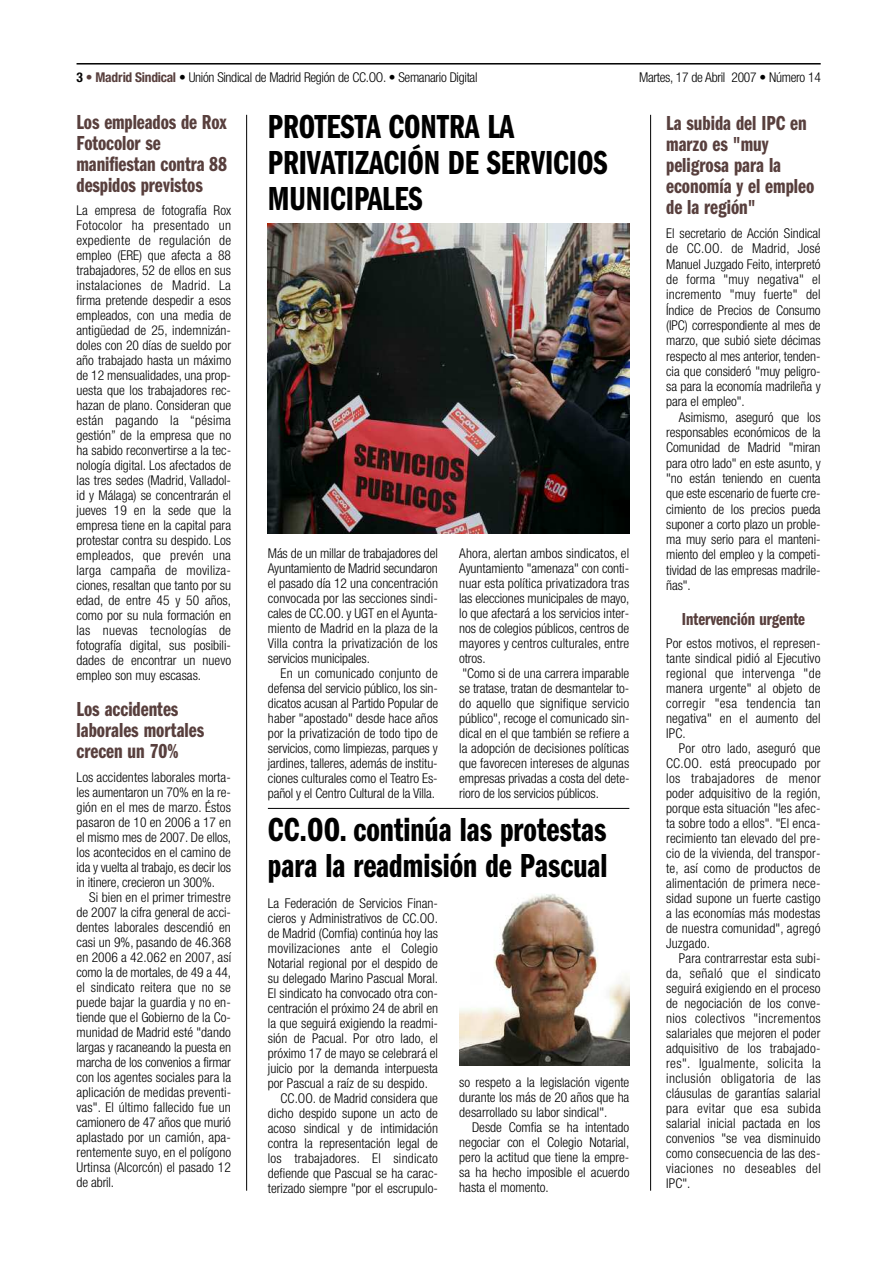
<style>
.page{position:relative;width:893px;height:1263px;background:#fff}
.page>*{position:absolute;margin:0;border:0;box-sizing:border-box;transform-origin:0 0}
.t1{font:34.5px/36px "Franklin Gothic Demi Cmpr";letter-spacing:-.005em;color:#000}
.t2{font:21px/21px "Franklin Gothic Demi Cmpr";color:#583f3d}
.t3{font:18px "Franklin Gothic Demi Cmpr";color:#583f3d}
.t4{font:300 condensed 13.5px/15px "Helvetica Neue";color:#000;text-align:justify}
.t5{font:300 condensed 13.5px "Helvetica Neue";letter-spacing:-.025em;color:#000}
.t6{font:300 condensed 13.5px "Helvetica Neue";letter-spacing:.02em;color:#000}
.s1{font-weight:700}
.s2{color:#583f3d}
.s3{font-weight:700;color:#583f3d}
</style>
<div class="page">
<hr style="left:77px;top:63px;width:744px;height:2px;background:#000">
<hr style="left:650px;top:115px;width:1px;height:1076px;background:#000">
<hr style="left:246px;top:115px;width:1px;height:1076px;background:#000">
<img style="left:268px;top:224px;width:361px;height:310px">
<hr style="left:268px;top:808px;width:361px;height:1px;background:#000">
<img style="left:460px;top:894px;width:169px;height:171px">
<p class="t5" style="left:77px;top:72px;width:402px"><span class="s1">3</span> <span class="s2">•</span> <span class="s3">Madrid Sindical</span> • Unión Sindical de Madrid Región de CC.OO. • Semanario Digital</p>
<p class="t5" style="left:639px;top:72px;width:183px">Martes, 17 de Abril 2007 • Número 14</p>
<h2 class="t2" style="left:666px;top:115px;width:150px">La subida del IPC en marzo es "muy peligrosa para la economía y el empleo de la región"</h2>
<p class="t4" style="left:666px;top:227px;width:156px">El secretario de Acción Sindical de CC.OO. de Madrid, José Manuel Juzgado Feito, interpretó de forma "muy negativa" el incremento "muy fuerte" del Índice de Precios de Consumo (IPC) correspondiente al mes de marzo, que subió siete décimas respecto al mes anterior, tenden&shy;cia que consideró "muy peligro&shy;sa para la economía madrileña y para el empleo".</p>
<p class="t4" style="left:666px;top:410px;width:156px;text-indent:13px">Asimismo, aseguró que los responsables económicos de la Comunidad de Madrid "miran para otro lado" en este asunto, y "no están teniendo en cuenta que este escenario de fuerte cre&shy;cimiento de los precios pueda suponer a corto plazo un proble&shy;ma muy serio para el manteni&shy;miento del empleo y la competi&shy;tividad de las empresas madrile&shy;ñas".</p>
<h3 class="t3" style="left:682px;top:613px;width:125px">Intervención urgente</h3>
<p class="t4" style="left:666px;top:637px;width:156px">Por estos motivos, el represen&shy;tante sindical pidió al Ejecutivo regional que intervenga "de manera urgente" al objeto de corregir "esa tendencia tan negativa" en el aumento del IPC.</p>
<p class="t4" style="left:666px;top:742px;width:156px;text-indent:13px">Por otro lado, aseguró que CC.OO. está preocupado por los trabajadores de menor poder adquisitivo de la región, porque esta situación "les afec&shy;ta sobre todo a ellos". "El enca&shy;recimiento tan elevado del pre&shy;cio de la vivienda, del transpor&shy;te, así como de productos de alimentación de primera nece&shy;sidad supone un fuerte castigo a las economías más modestas de nuestra comunidad", agregó Juzgado.</p>
<p class="t4" style="left:666px;top:952px;width:156px;text-indent:13px">Para contrarrestar esta subi&shy;da, señaló que el sindicato seguirá exigiendo en el proceso de negociación de los conve&shy;nios colectivos "incrementos salariales que mejoren el poder adquisitivo de los trabajado&shy;res". Igualmente, solicita la inclusión obligatoria de las cláusulas de garantías salarial para evitar que esa subida salarial inicial pactada en los convenios "se vea disminuido como consecuencia de las des&shy;viaciones no deseables del IPC".</p>
<h1 class="t1" style="left:268px;top:111px;width:341px">PROTESTA CONTRA LA<br>PRIVATIZACIÓN DE SERVICIOS<br>MUNICIPALES</h1>
<h2 class="t2" style="left:77px;top:113px;width:152px">Los empleados de Rox<br>Fotocolor se manifiestan contra 88 despidos previstos</h2>
<p class="t4" style="left:77px;top:204px;width:156px">La empresa de fotografía Rox Fotocolor ha presentado un expediente de regulación de empleo (ERE) que afecta a 88 trabajadores, 52 de ellos en sus instalaciones de Madrid. La firma pretende despedir a esos empleados, con una media de antigüedad de 25, indemnizán&shy;doles con 20 días de sueldo por año trabajado hasta un máximo de 12 mensualidades, una prop&shy;uesta que los trabajadores rec&shy;hazan de plano. Consideran que están pagando la “pésima gestión” de la empresa que no ha sabido reconvertirse a la tec&shy;nología digital. Los afectados de las tres sedes (Madrid, Valladol&shy;id y Málaga) se concentrarán el jueves 19 en la sede que la empresa tiene en la capital para protestar contra su despido. Los empleados, que prevén una larga campaña de moviliza&shy;ciones, resaltan que tanto por su edad, de entre 45 y 50 años, como por su nula formación en las nuevas tecnologías de fotografía digital, sus posibili&shy;dades de encontrar un nuevo empleo son muy escasas.</p>
<h2 class="t2" style="left:77px;top:701px;width:129px">Los accidentes laborales mortales crecen un 70%</h2>
<p class="t4" style="left:77px;top:771px;width:156px">Los accidentes laborales morta&shy;les aumentaron un 70% en la re&shy;gión en el mes de marzo. Éstos pasaron de 10 en 2006 a 17 en el mismo mes de 2007. De ellos, los acontecidos en el camino de ida y vuelta al trabajo, es decir los in itinere, crecieron un 300%.</p>
<p class="t4" style="left:77px;top:891px;width:156px;text-indent:13px">Si bien en el primer trimestre de 2007 la cifra general de acci&shy;dentes laborales descendió en casi un 9%, pasando de 46.368 en 2006 a 42.062 en 2007, así como la de mortales, de 49 a 44, el sindicato reitera que no se puede bajar la guardia y no en&shy;tiende que el Gobierno de la Co&shy;munidad de Madrid esté "dando largas y racaneando la puesta en marcha de los convenios a firmar con los agentes sociales para la aplicación de medidas preventi&shy;vas". El último fallecido fue un camionero de 47 años que murió aplastado por un camión, apa&shy;rentemente suyo, en el polígono Urtinsa (Alcorcón) el pasado 12 de abril.</p>
<p class="t4" style="left:268px;top:547px;width:172px">Más de un millar de trabajadores del Ayuntamiento de Madrid secundaron el pasado día 12 una concentración convocada por las secciones sindi&shy;cales de CC.OO. y UGT en el Ayunta&shy;miento de Madrid en la plaza de la Villa contra la privatización de los servicios municipales.</p>
<p class="t4" style="left:268px;top:667px;width:172px;text-indent:13px">En un comunicado conjunto de defensa del servicio público, los sin&shy;dicatos acusan al Partido Popular de haber "apostado" desde hace años por la privatización de todo tipo de servicios, como limpiezas, parques y jardines, talleres, además de institu&shy;ciones culturales como el Teatro Es&shy;pañol y el Centro Cultural de la Villa.</p>
<p class="t4" style="left:459px;top:547px;width:172px;text-align:left">Ahora, alertan ambos sindicatos, el Ayuntamiento "amenaza" con conti&shy;nuar esta política privatizadora tras las elecciones municipales de mayo, lo que afectará a los servicios inter&shy;nos de colegios públicos, centros de mayores y centros culturales, entre otros.<br>"Como si de una carrera imparable se tratase, tratan de desmantelar to&shy;do aquello que signifique servicio público", recoge el comunicado sin&shy;dical en el que también se refiere a la adopción de decisiones políticas que favorecen intereses de algunas empresas privadas a costa del dete&shy;rioro de los servicios públicos.</p>
<h1 class="t1" style="left:268px;top:814px;width:341px">CC.OO. continúa las protestas para la readmisión de Pascual</h1>
<p class="t4" style="left:268px;top:896px;width:172px">La Federación de Servicios Finan-</p>
<p class="t4" style="left:268px;top:911px;width:172px">cieros y Administrativos de CC.OO.</p>
<p class="t4" style="left:268px;top:926px;width:172px">de Madrid (Comfia) continúa hoy las</p>
<p class="t6" style="left:268px;top:943px;width:172px">movilizaciones ante el Colegio</p>
<p class="t4" style="left:268px;top:956px;width:172px">Notarial regional por el despido de</p>
<p class="t4" style="left:268px;top:971px;width:172px">su delegado Marino Pascual Moral.</p>
<p class="t4" style="left:268px;top:986px;width:172px">El sindicato ha convocado otra con-</p>
<p class="t4" style="left:268px;top:1001px;width:172px">centración el próximo 24 de abril en</p>
<p class="t4" style="left:268px;top:1016px;width:172px">la que seguirá exigiendo la readmi-</p>
<p class="t4" style="left:268px;top:1031px;width:172px">sión de Pacual. Por otro lado, el</p>
<p class="t4" style="left:268px;top:1046px;width:172px">próximo 17 de mayo se celebrará el</p>
<p class="t4" style="left:268px;top:1061px;width:172px">juicio por la demanda interpuesta</p>
<p class="t4" style="left:268px;top:1076px;width:162px">por Pascual a raíz de su despido.</p>
<p class="t4" style="left:281px;top:1091px;width:159px">CC.OO. de Madrid considera que</p>
<p class="t4" style="left:268px;top:1106px;width:172px">dicho despido supone un acto de</p>
<p class="t4" style="left:268px;top:1121px;width:172px">acoso sindical y de intimidación</p>
<p class="t4" style="left:268px;top:1136px;width:172px">contra la representación legal de</p>
<p class="t6" style="left:268px;top:1153px;width:172px">los trabajadores. El sindicato</p>
<p class="t4" style="left:268px;top:1166px;width:172px">defiende que Pascual se ha carac-</p>
<p class="t4" style="left:268px;top:1181px;width:172px">terizado siempre "por el escrupulo-</p>
<p class="t4" style="left:459px;top:1076px;width:172px">so respeto a la legislación vigente durante los más de 20 años que ha desarrollado su labor sindical".</p>
<p class="t4" style="left:459px;top:1121px;width:172px;text-indent:13px">Desde Comfia se ha intentado negociar con el Colegio Notarial, pero la actitud que tiene la empre&shy;sa ha hecho imposible el acuerdo hasta el momento.</p>
</div>
